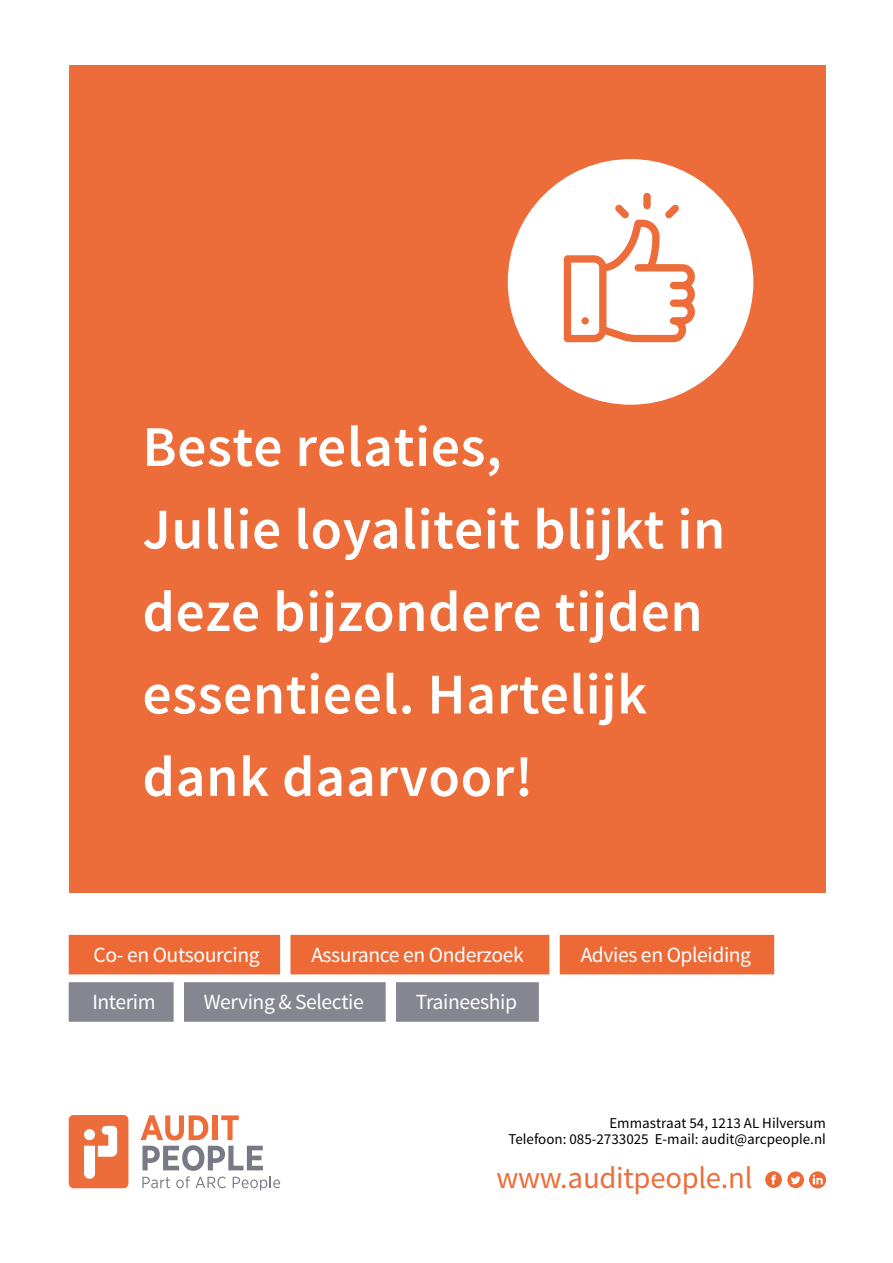
<style>
.page{position:relative;width:893px;height:1263px;background:#fff}
.page>*{position:absolute;margin:0;border:0;box-sizing:border-box;transform-origin:0 0}
.t1{font:600 57.6px/82.5px "Source Sans Pro";letter-spacing:.01em;color:#fff}
.t2{font:30.75px "Source Sans Pro";letter-spacing:-.01em;color:#ed6d3a}
.t3{font:21.6px "Source Sans Pro";letter-spacing:-.02em;color:#fff}
.t4{font:15px/16.5px "Source Sans Pro";color:#000;text-align:right}
</style>
<div class="page">
<div style="left:69px;top:66px;width:757px;height:827px;background:#ed6d3a"></div>
<div style="left:508px;top:159px;width:245px;height:246px;background:#fff;border-radius:50%"></div>
<div style="left:643px;top:192px;width:8px;height:18px;background:#ed6d3a;border-radius:4px"></div>
<div style="left:642px;top:191px;width:10px;height:20px;border:2px solid #fff;border-radius:4px"></div>
<svg style="left:563px;top:201px;width:132px;height:142px"></svg>
<div style="left:765px;top:1171px;width:17px;height:17px;background:#ed6a37;border-radius:50%"></div>
<svg style="left:771px;top:1175px;width:5px;height:9px"></svg>
<svg style="left:787px;top:1171px;width:17px;height:17px"></svg>
<svg style="left:791px;top:1176px;width:10px;height:8px"></svg>
<svg style="left:809px;top:1171px;width:17px;height:17px"></svg>
<svg style="left:813px;top:1174px;width:10px;height:10px"></svg>
<div style="left:69px;top:935px;width:211px;height:39px;background:#ed6a37"></div>
<div style="left:290px;top:935px;width:259px;height:39px;background:#ed6a37"></div>
<div style="left:560px;top:935px;width:214px;height:39px;background:#ed6a37"></div>
<div style="left:69px;top:982px;width:105px;height:40px;background:#868690"></div>
<div style="left:184px;top:982px;width:202px;height:40px;background:#868690"></div>
<div style="left:396px;top:982px;width:143px;height:40px;background:#868690"></div>
<svg style="left:69px;top:1115px;width:59px;height:73px"></svg>
<svg style="left:141px;top:1115px;width:139px;height:75px"></svg>
<p class="t1" style="left:142px;top:407px;width:584px">Beste relaties,<br>Jullie loyaliteit blijkt in deze bijzondere tijden essentieel. Hartelijk dank daarvoor!</p>
<p class="t3" style="left:94px;top:941px;width:168px">Co- en Outsourcing</p>
<p class="t3" style="left:311px;top:941px;width:214px">Assurance en Onderzoek</p>
<p class="t3" style="left:581px;top:941px;width:172px">Advies en Opleiding</p>
<p class="t3" style="left:92px;top:988px;width:65px">Interim</p>
<p class="t3" style="left:204px;top:988px;width:162px">Werving &amp; Selectie</p>
<p class="t3" style="left:416px;top:988px;width:103px">Traineeship</p>
<p class="t4" style="left:508px;top:1115px;width:319px">Emmastraat 54, 1213 AL Hilversum<br>Telefoon: 085-2733025 E-mail: audit@arcpeople.nl</p>
<p class="t2" style="left:496px;top:1159px;width:258px">www.auditpeople.nl</p>
</div>
